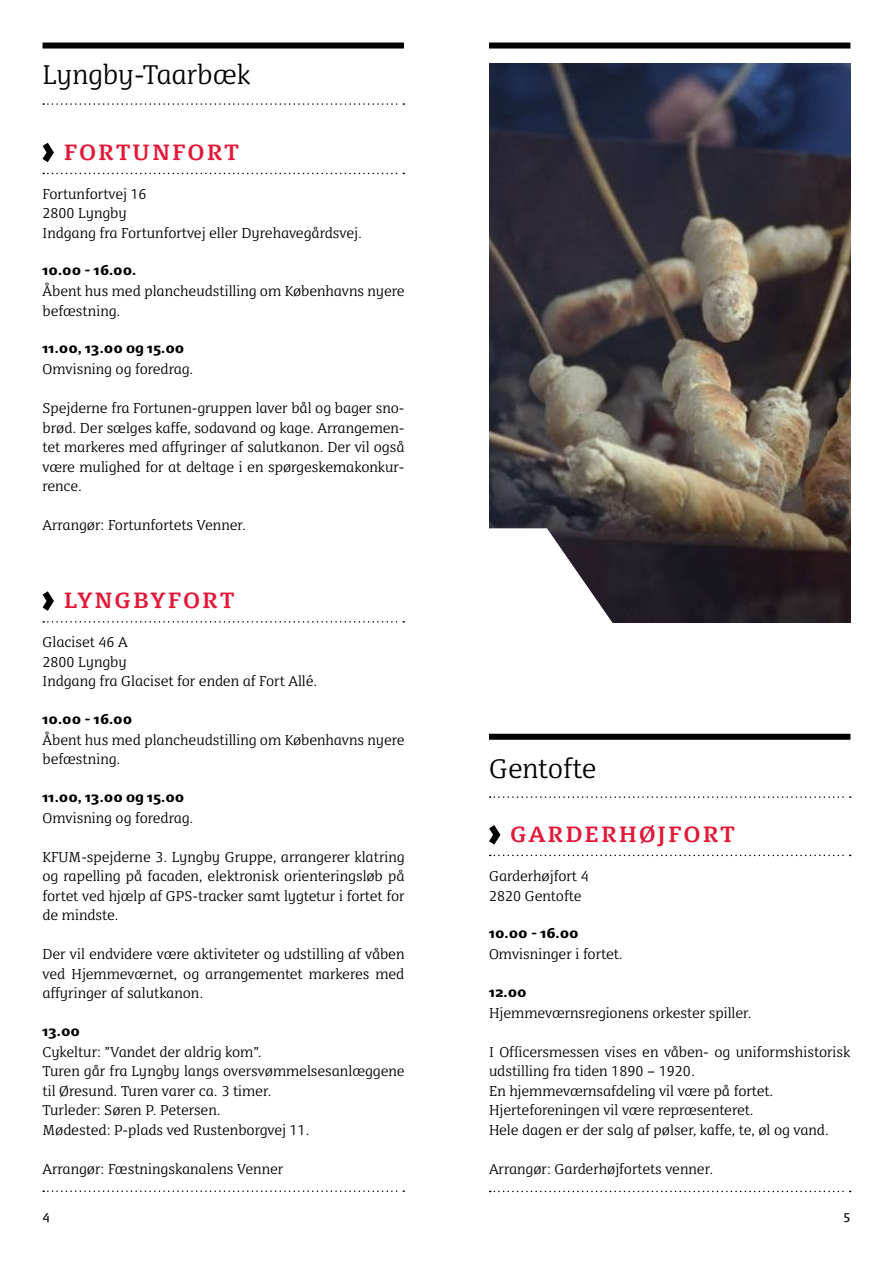
<style>
.page{position:relative;width:893px;height:1263px;background:#fff}
.page>*{position:absolute;margin:0;border:0;box-sizing:border-box;transform-origin:0 0}
.t1{font:300 25.5px "Dancer Serif";color:#000}
.t2{font:700 21px "Dancer Serif TF";letter-spacing:.1em;color:#e11837}
.t3{font:300 13.5px/19.5px "Dancer Serif TF";color:#000}
.t4{font:900 13.5px "Dancer Serif";color:#000}
.t5{font:12px "Dancer Serif TF";color:#000}
</style>
<div class="page">
<svg style="left:43px;top:1190px;width:361px;height:2px"></svg>
<div style="left:43px;top:43px;width:361px;height:6px;background:#000"></div>
<svg style="left:490px;top:1191px;width:361px;height:1px"></svg>
<div style="left:489px;top:43px;width:361px;height:6px;background:#000"></div>
<svg style="left:43px;top:103px;width:361px;height:2px"></svg>
<svg style="left:43px;top:621px;width:361px;height:2px"></svg>
<svg style="left:43px;top:173px;width:361px;height:1px"></svg>
<svg style="left:490px;top:796px;width:361px;height:2px"></svg>
<svg style="left:490px;top:855px;width:361px;height:1px"></svg>
<img style="left:489px;top:64px;width:361px;height:558px">
<svg style="left:489px;top:528px;width:172px;height:95px"></svg>
<svg style="left:43px;top:143px;width:11px;height:19px"></svg>
<svg style="left:43px;top:591px;width:11px;height:20px"></svg>
<div style="left:489px;top:734px;width:361px;height:6px;background:#000"></div>
<svg style="left:489px;top:825px;width:11px;height:19px"></svg>
<h1 class="t1" style="left:43px;top:59px;width:210px">Lyngby-Taarbæk</h1>
<h2 class="t2" style="left:64px;top:138px;width:177px">FORTUNFORT</h2>
<p class="t3" style="left:43px;top:184px;width:321px">Fortunfortvej 16<br>2800 Lyngby<br>Indgang fra Fortunfortvej eller Dyrehavegårdsvej.</p>
<p class="t4" style="left:43px;top:261px;width:95px">10.00 - 16.00.</p>
<p class="t3" style="left:43px;top:281px;width:364px">Åbent hus med plancheudstilling om Københavns nyere befæstning.</p>
<p class="t4" style="left:43px;top:339px;width:143px">11.00, 13.00 og 15.00</p>
<p class="t3" style="left:43px;top:359px;width:152px">Omvisning og foredrag.</p>
<p class="t3" style="left:43px;top:398px;width:364px;text-align:justify">Spejderne fra Fortunen-gruppen laver bål og bager sno&shy;brød. Der sælges kaffe, sodavand og kage. Arrangemen&shy;tet markeres med affyringer af salutkanon. Der vil også være mulighed for at deltage i en spørgeskemakonkur&shy;rence.</p>
<p class="t3" style="left:43px;top:515px;width:205px">Arrangør: Fortunfortets Venner.</p>
<h2 class="t2" style="left:64px;top:587px;width:172px">LYNGBYFORT</h2>
<p class="t3" style="left:43px;top:632px;width:276px">Glaciset 46 A<br>2800 Lyngby<br>Indgang fra Glaciset for enden af Fort Allé.</p>
<p class="t4" style="left:43px;top:709px;width:91px">10.00 - 16.00</p>
<p class="t3" style="left:43px;top:730px;width:364px">Åbent hus med plancheudstilling om Københavns nyere befæstning.</p>
<p class="t4" style="left:43px;top:787px;width:143px">11.00, 13.00 og 15.00</p>
<p class="t3" style="left:43px;top:808px;width:152px">Omvisning og foredrag.</p>
<p class="t3" style="left:43px;top:847px;width:364px;text-align:justify">KFUM-spejderne 3. Lyngby Gruppe, arrangerer klatring og rapelling på facaden, elektronisk orienteringsløb på fortet ved hjælp af GPS-tracker samt lygtetur i fortet for de mindste.</p>
<p class="t3" style="left:43px;top:944px;width:364px;text-align:justify">Der vil endvidere være aktiviteter og udstilling af våben ved Hjemmeværnet, og arrangementet markeres med affyringer af salutkanon.</p>
<p class="t4" style="left:43px;top:1021px;width:39px">13.00</p>
<p class="t3" style="left:43px;top:1042px;width:364px">Cykeltur: ”Vandet der aldrig kom”.<br>Turen går fra Lyngby langs oversvømmelsesanlæggene til Øresund. Turen varer ca. 3 timer.<br>Turleder: Søren P. Petersen.<br>Mødested: P-plads ved Rustenborgvej 11.</p>
<p class="t3" style="left:43px;top:1159px;width:242px">Arrangør: Fæstningskanalens Venner</p>
<h1 class="t1" style="left:489px;top:753px;width:109px">Gentofte</h1>
<h2 class="t2" style="left:510px;top:821px;width:226px">GARDERHØJFORT</h2>
<p class="t3" style="left:489px;top:866px;width:101px">Garderhøjfort 4<br>2820 Gentofte</p>
<p class="t4" style="left:489px;top:924px;width:91px">10.00 - 16.00</p>
<p class="t3" style="left:489px;top:944px;width:135px">Omvisninger i fortet.</p>
<p class="t4" style="left:489px;top:982px;width:39px">12.00</p>
<p class="t3" style="left:489px;top:1003px;width:264px">Hjemmeværnsregionens orkester spiller.</p>
<p class="t3" style="left:489px;top:1042px;width:363px">I Officersmessen vises en våben- og uniformshistorisk udstilling fra tiden 1890 – 1920.<br>En hjemmeværnsafdeling vil være på fortet.<br>Hjerteforeningen vil være repræsenteret.<br>Hele dagen er der salg af pølser, kaffe, te, øl og vand.</p>
<p class="t3" style="left:489px;top:1159px;width:226px">Arrangør: Garderhøjfortets venner.</p>
<p class="t5" style="left:43px;top:1210px;width:9px">4</p>
<p class="t5" style="left:843px;top:1210px;width:9px">5</p>
</div>
